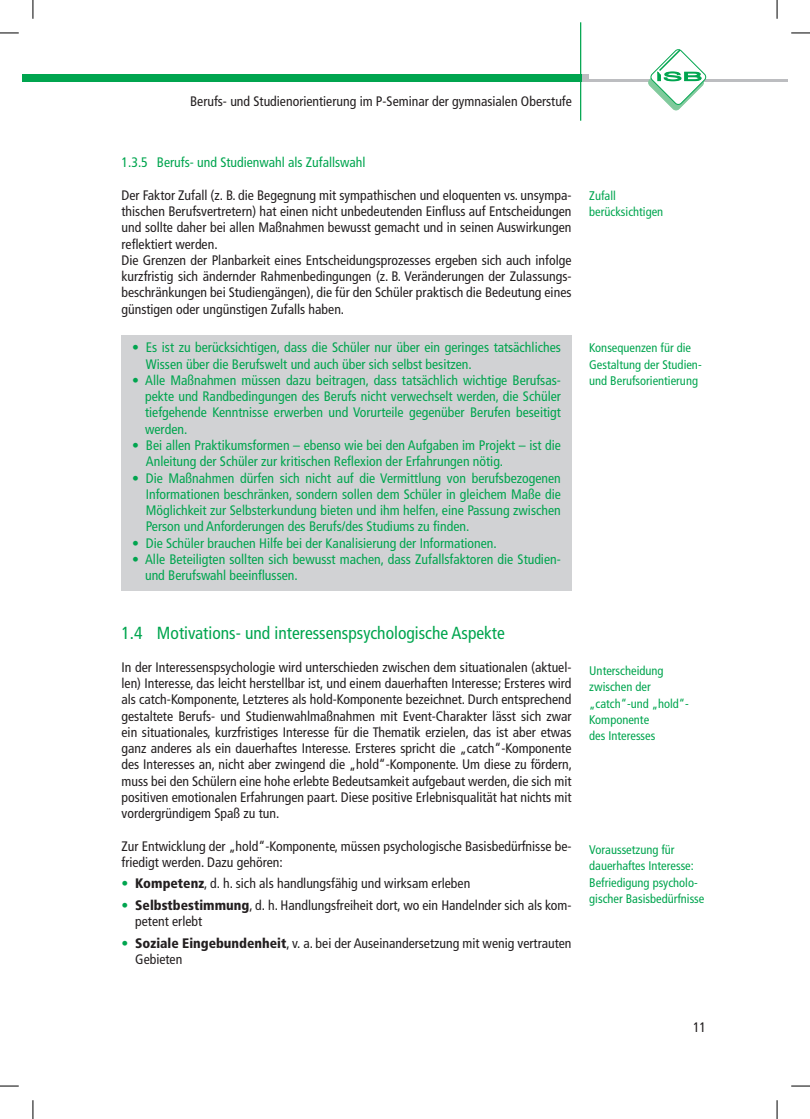
<style>
.page{position:relative;width:810px;height:1119px;background:#fff}
.page>*{position:absolute;margin:0;border:0;box-sizing:border-box;transform-origin:0 0}
.t1{font:condensed 17.5px "Frutiger";color:#00a54f}
.t2{font:condensed 13.75px/16.2px "Frutiger";color:#231f20}
.t3{font:condensed 13.75px/16.2px "Frutiger";color:#00a54f}
.t4{font:condensed 12.5px/16.2px "Frutiger";color:#00a54f}
.s1{color:#00a54f}
.s2{font-weight:900}
</style>
<div class="page">
<div style="left:22px;top:74px;width:11px;height:7px;background:#00a54f"></div>
<div style="left:581px;top:74px;width:207px;height:7px;background:#bcbdc0"></div>
<div style="left:589px;top:66px;width:199px;height:13px;background:#fff"></div>
<div style="left:33px;top:74px;width:548px;height:7px;background:#00a54f"></div>
<svg style="left:648px;top:49px;width:59px;height:62px"></svg>
<hr style="left:580px;top:22px;width:1px;height:99px;background:#00a54f">
<div style="left:122px;top:335px;width:450px;height:255px;background:#d1d2d4"></div>
<svg style="left:0;top:32px;width:19px;height:2px"></svg>
<svg style="left:791px;top:32px;width:19px;height:2px"></svg>
<svg style="left:0;top:1085px;width:19px;height:1px"></svg>
<svg style="left:791px;top:1085px;width:19px;height:1px"></svg>
<svg style="left:32px;top:0;width:2px;height:19px"></svg>
<svg style="left:32px;top:1100px;width:2px;height:18px"></svg>
<svg style="left:776px;top:0;width:2px;height:19px"></svg>
<svg style="left:776px;top:1100px;width:2px;height:18px"></svg>
<p class="t2" style="left:190px;top:93px;width:383px">Berufs- und Studienorientierung im P-Seminar der gymnasialen Oberstufe</p>
<p class="t3" style="left:122px;top:154px;width:245px">1.3.5 Berufs- und Studienwahl als Zufallswahl</p>
<p class="t2" style="left:122px;top:187px;width:452px">Der Faktor Zufall (z. B. die Begegnung mit sympathischen und eloquenten vs. unsympa&shy;thischen Berufsvertretern) hat einen nicht unbedeutenden Einfluss auf Entscheidungen und sollte daher bei allen Maßnahmen bewusst gemacht und in seinen Auswirkungen reflektiert werden.<br>Die Grenzen der Planbarkeit eines Entscheidungsprozesses ergeben sich auch infolge kurzfristig sich ändernder Rahmenbedingungen (z. B. Veränderungen der Zulassungs&shy;beschränkungen bei Studiengängen), die für den Schüler praktisch die Bedeutung eines günstigen oder ungünstigen Zufalls haben.</p>
<p class="t3" style="left:146px;top:339px;width:416px;text-indent:-14px">• Es ist zu berücksichtigen, dass die Schüler nur über ein geringes tatsächliches<br>Wissen über die Berufswelt und auch über sich selbst besitzen.</p>
<p class="t3" style="left:145px;top:372px;width:417px;text-align:justify;text-indent:-13px">• Alle Maßnahmen müssen dazu beitragen, dass tatsächlich wichtige Berufsas&shy;pekte und Randbedingungen des Berufs nicht verwechselt werden, die Schüler tiefgehende Kenntnisse erwerben und Vorurteile gegenüber Berufen beseitigt werden.</p>
<p class="t3" style="left:146px;top:437px;width:416px;text-indent:-14px">• Bei allen Praktikumsformen – ebenso wie bei den Aufgaben im Projekt – ist die<br>Anleitung der Schüler zur kritischen Reflexion der Erfahrungen nötig.</p>
<p class="t3" style="left:146px;top:469px;width:417px;text-align:justify;text-indent:-14px">• Die Maßnahmen dürfen sich nicht auf die Vermittlung von berufsbezogenen Informationen beschränken, sondern sollen dem Schüler in gleichem Maße die Möglichkeit zur Selbsterkundung bieten und ihm helfen, eine Passung zwischen Person und Anforderungen des Berufs/des Studiums zu finden.</p>
<p class="t3" style="left:132px;top:534px;width:366px">• Die Schüler brauchen Hilfe bei der Kanalisierung der Informationen.</p>
<p class="t3" style="left:145px;top:551px;width:417px;text-indent:-13px">• Alle Beteiligten sollten sich bewusst machen, dass Zufallsfaktoren die Studien&shy;und Berufswahl beeinflussen.</p>
<p class="t4" style="left:589px;top:187px;width:76px">Zufall berücksichtigen</p>
<p class="t4" style="left:589px;top:340px;width:114px">Konsequenzen für die<br>Gestaltung der Studien&shy;und Berufsorientierung</p>
<p class="t1" style="left:122px;top:623px;width:385px">1.4 Motivations- und interessenspsychologische Aspekte</p>
<p class="t2" style="left:122px;top:658px;width:452px;text-align:justify">In der Interessenspsychologie wird unterschieden zwischen dem situationalen (aktuel&shy;len) Interesse, das leicht herstellbar ist, und einem dauerhaften Interesse; Ersteres wird als catch-Komponente, Letzteres als hold-Komponente bezeichnet. Durch entsprechend gestaltete Berufs- und Studienwahlmaßnahmen mit Event-Charakter lässt sich zwar ein situationales, kurzfristiges Interesse für die Thematik erzielen, das ist aber etwas ganz anderes als ein dauerhaftes Interesse. Ersteres spricht die „catch“-Komponente des Interesses an, nicht aber zwingend die „hold“-Komponente. Um diese zu fördern, muss bei den Schülern eine hohe erlebte Bedeutsamkeit aufgebaut werden, die sich mit positiven emotionalen Erfahrungen paart. Diese positive Erlebnisqualität hat nichts mit vordergründigem Spaß zu tun.</p>
<p class="t2" style="left:122px;top:837px;width:451px">Zur Entwicklung der „hold“-Komponente, müssen psychologische Basisbedürfnisse be&shy;friedigt werden. Dazu gehören:</p>
<p class="t2" style="left:122px;top:875px;width:350px"><span class="s1">•</span> <span class="s2">Kompetenz</span>, d. h. sich als handlungsfähig und wirksam erleben</p>
<p class="t2" style="left:135px;top:897px;width:438px;text-indent:-14px"><span class="s1">•</span> <span class="s2">Selbstbestimmung</span>, d. h. Handlungsfreiheit dort, wo ein Handelnder sich als kom&shy;petent erlebt</p>
<p class="t2" style="left:135px;top:934px;width:438px;text-indent:-14px"><span class="s1">•</span> <span class="s2">Soziale Eingebundenheit</span>, v. a. bei der Auseinandersetzung mit wenig vertrauten<br>Gebieten</p>
<p class="t4" style="left:589px;top:662px;width:101px">Unterscheidung zwischen der „catch“-und „hold“-<br>Komponente<br>des Interesses</p>
<p class="t4" style="left:589px;top:841px;width:117px">Voraussetzung für dauerhaftes Interesse:<br>Befriedigung psycholo&shy;gischer Basisbedürfnisse</p>
<p class="t2" style="left:693px;top:1019px;width:15px">11</p>
</div>
